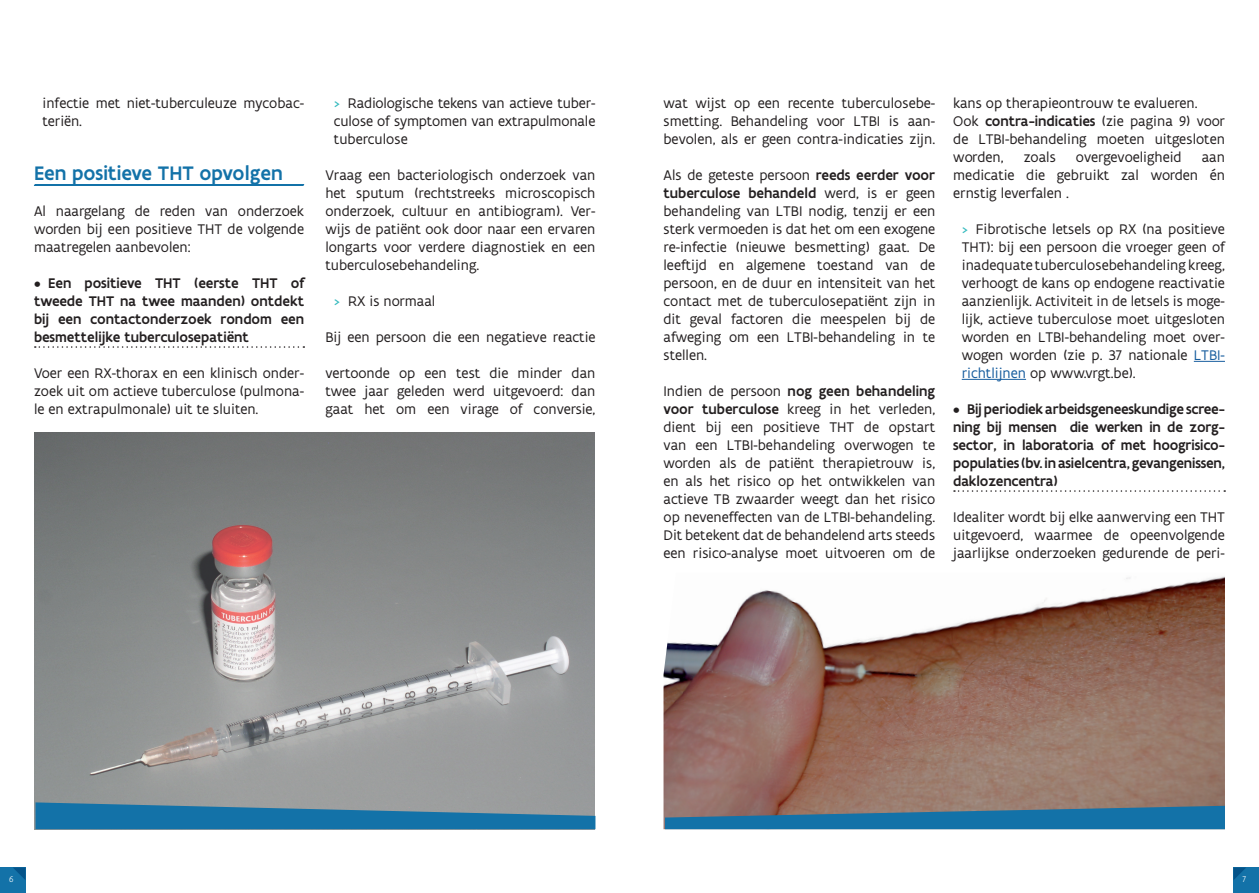
<style>
.page{position:relative;width:1259px;height:893px;background:#fff}
.page>*{position:absolute;margin:0;border:0;box-sizing:border-box;transform-origin:0 0}
.Titel_2{font:500 21px "Flanders Art Sans";color:#1372a8}
.basistekst_zwart{font:15px/18px "Flanders Art Sans";color:#231f20;text-align:justify}
.t1{font:500 15px/18px "Flanders Art Sans";letter-spacing:-.01em;color:#231f20;text-align:justify}
.t2{font:300 9px "Flanders Art Sans";color:#fff}
.s1{color:#34babe}
.s2{font-weight:500}
.s3{color:#175d9e}
</style>
<div class="page">
<svg style="left:34px;top:184px;width:270px;height:2px"></svg>
<svg style="left:35px;top:346px;width:269px;height:2px"></svg>
<img style="left:35px;top:432px;width:560px;height:397px">
<svg style="left:36px;top:802px;width:559px;height:27px;background:#377da5"></svg>
<hr style="left:1193px;top:361px;width:32px;height:1px;background:#175d9e">
<hr style="left:961px;top:379px;width:65px;height:1px;background:#175d9e">
<svg style="left:954px;top:490px;width:271px;height:2px"></svg>
<img style="left:663px;top:576px;width:562px;height:253px">
<svg style="left:665px;top:806px;width:560px;height:23px;background:#337398"></svg>
<div style="left:1233px;top:867px;width:26px;height:26px;background:#1372a8"></div>
<svg style="left:1233px;top:867px;width:13px;height:13px"></svg>
<div style="left:0;top:867px;width:26px;height:26px;background:#1372a8"></div>
<svg style="left:13px;top:867px;width:13px;height:13px"></svg>
<p class="basistekst_zwart" style="left:43px;top:94px;width:263px">infectie met niet-tuberculeuze mycobac&shy;teriën.</p>
<p class="Titel_2" style="left:34px;top:160px;width:250px">Een positieve THT opvolgen</p>
<p class="basistekst_zwart" style="left:34px;top:202px;width:272px">Al naargelang de reden van onderzoek worden bij een positieve THT de volgende maatregelen aanbevolen:</p>
<p class="t1" style="left:34px;top:274px;width:272px">• Een positieve THT (eerste THT of tweede THT na twee maanden) ontdekt bij een contactonderzoek rondom een besmettelijke tuberculosepatiënt</p>
<p class="basistekst_zwart" style="left:34px;top:364px;width:272px">Voer een RX-thorax en een klinisch onder&shy;zoek uit om actieve tuberculose (pulmona&shy;le en extrapulmonale) uit te sluiten.</p>
<p class="basistekst_zwart" style="left:334px;top:94px;width:263px"><span class="s1">&gt;</span> Radiologische tekens van actieve tuber&shy;culose of symptomen van extrapulmonale tuberculose</p>
<p class="basistekst_zwart" style="left:325px;top:166px;width:272px">Vraag een bacteriologisch onderzoek van het sputum (rechtstreeks microscopisch onderzoek, cultuur en antibiogram). Ver&shy;wijs de patiënt ook door naar een ervaren longarts voor verdere diagnostiek en een tuberculosebehandeling.</p>
<p class="basistekst_zwart" style="left:334px;top:292px;width:103px"><span class="s1">&gt;</span> RX is normaal</p>
<p class="basistekst_zwart" style="left:325px;top:328px;width:272px">Bij een persoon die een negatieve reactie</p>
<p class="basistekst_zwart" style="left:325px;top:364px;width:272px">vertoonde op een test die minder dan twee jaar geleden werd uitgevoerd: dan gaat het om een virage of conversie,</p>
<p class="basistekst_zwart" style="left:663px;top:94px;width:273px">wat wijst op een recente tuberculosebe&shy;smetting. Behandeling voor LTBI is aan&shy;bevolen, als er geen contra-indicaties zijn.</p>
<p class="basistekst_zwart" style="left:663px;top:166px;width:273px">Als de geteste persoon <span class="s2">reeds eerder voor tuberculose behandeld</span> werd, is er geen behandeling van LTBI nodig, tenzij er een sterk vermoeden is dat het om een exogene re-infectie (nieuwe besmetting) gaat. De leeftijd en algemene toestand van de persoon, en de duur en intensiteit van het contact met de tuberculosepatiënt zijn in dit geval factoren die meespelen bij de afweging om een LTBI-behandeling in te stellen.</p>
<p class="basistekst_zwart" style="left:663px;top:382px;width:273px">Indien de persoon <span class="s2">nog geen behandeling voor tuberculose</span> kreeg in het verleden, dient bij een positieve THT de opstart van een LTBI-behandeling overwogen te worden als de patiënt therapietrouw is, en als het risico op het ontwikkelen van actieve TB zwaarder weegt dan het risico op neveneffecten van de LTBI-behandeling.<br>Dit betekent dat de behandelend arts steeds een risico-analyse moet uitvoeren om de</p>
<p class="basistekst_zwart" style="left:953px;top:94px;width:246px">kans op therapieontrouw te evalueren.</p>
<p class="basistekst_zwart" style="left:953px;top:112px;width:273px">Ook <span class="s2">contra-indicaties</span> (zie pagina 9) voor de LTBI-behandeling moeten uitgesloten worden,</p>
<p class="basistekst_zwart" style="left:1023px;top:148px;width:34px">zoals</p>
<p class="basistekst_zwart" style="left:1076px;top:148px;width:107px">overgevoeligheid</p>
<p class="basistekst_zwart" style="left:953px;top:148px;width:273px;text-indent:248px">aan medicatie die gebruikt zal worden én ernstig leverfalen .</p>
<p class="basistekst_zwart" style="left:961px;top:220px;width:265px"><span class="s1">&gt;</span> Fibrotische letsels op RX (na positieve THT): bij een persoon die vroeger geen of inadequate tuberculosebehandeling kreeg, verhoogt de kans op endogene reactivatie aanzienlijk. Activiteit in de letsels is moge&shy;lijk, actieve tuberculose moet uitgesloten worden en LTBI-behandeling moet over&shy;wogen worden (zie p. 37 nationale <span class="s3">LTBI&shy;richtlijnen</span> op www.vrgt.be).</p>
<p class="t1" style="left:953px;top:400px;width:273px">• Bij periodiek arbeidsgeneeskundige scree&shy;ning bij mensen die werken in de zorg&shy;sector, in laboratoria of met hoogrisico&shy;populaties (bv. in asielcentra, gevangenissen, daklozencentra)</p>
<p class="basistekst_zwart" style="left:953px;top:508px;width:273px">Idealiter wordt bij elke aanwerving een THT uitgevoerd, waarmee de opeenvolgende jaarlijkse onderzoeken gedurende de peri-</p>
<p class="t2" style="left:9px;top:874px;width:6px">6</p>
<p class="t2" style="left:1242px;top:874px;width:5px">7</p>
</div>
